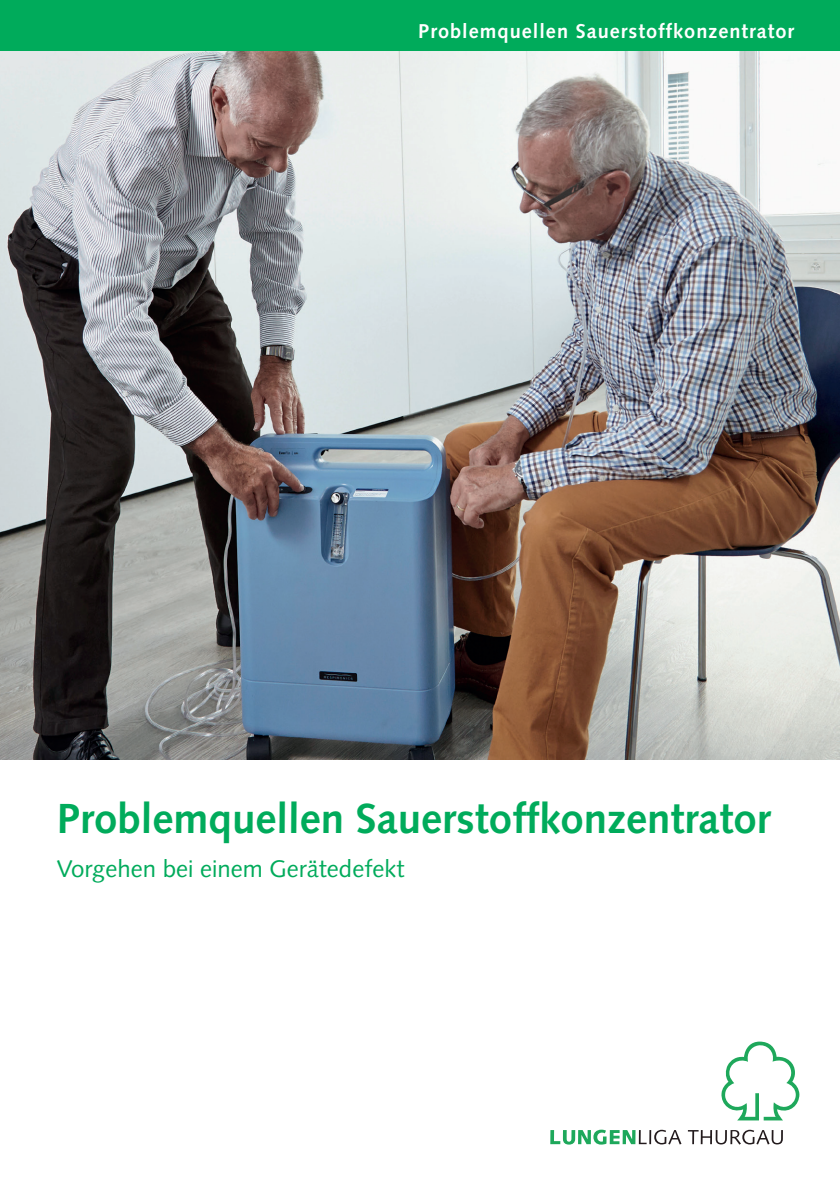
<style>
.page{position:relative;width:840px;height:1191px;background:#fff}
.page>*{position:absolute;margin:0;border:0;box-sizing:border-box;transform-origin:0 0}
.t1{font:700 42px "Syntax LT Std";color:#00ab5b}
.t2{font:24px "Syntax LT Std";color:#00ab5b}
.t3{font:700 20px "Syntax LT Std";letter-spacing:.05em;color:#fff}
</style>
<div class="page">
<div style="left:0;top:0;width:839px;height:57px;background:#00ab5b"></div>
<svg style="left:721px;top:1041px;width:78px;height:79px"></svg>
<svg style="left:550px;top:1129px;width:131px;height:15px"></svg>
<svg style="left:687px;top:1129px;width:95px;height:15px"></svg>
<img style="left:0;top:51px;width:839px;height:709px">
<p class="t3" style="left:418px;top:19px;width:377px">Problemquellen Sauerstoffkonzentrator</p>
<h1 class="t1" style="left:57px;top:794px;width:715px">Problemquellen Sauerstoffkonzentrator</h1>
<p class="t2" style="left:57px;top:855px;width:349px">Vorgehen bei einem Gerätedefekt</p>
</div>
